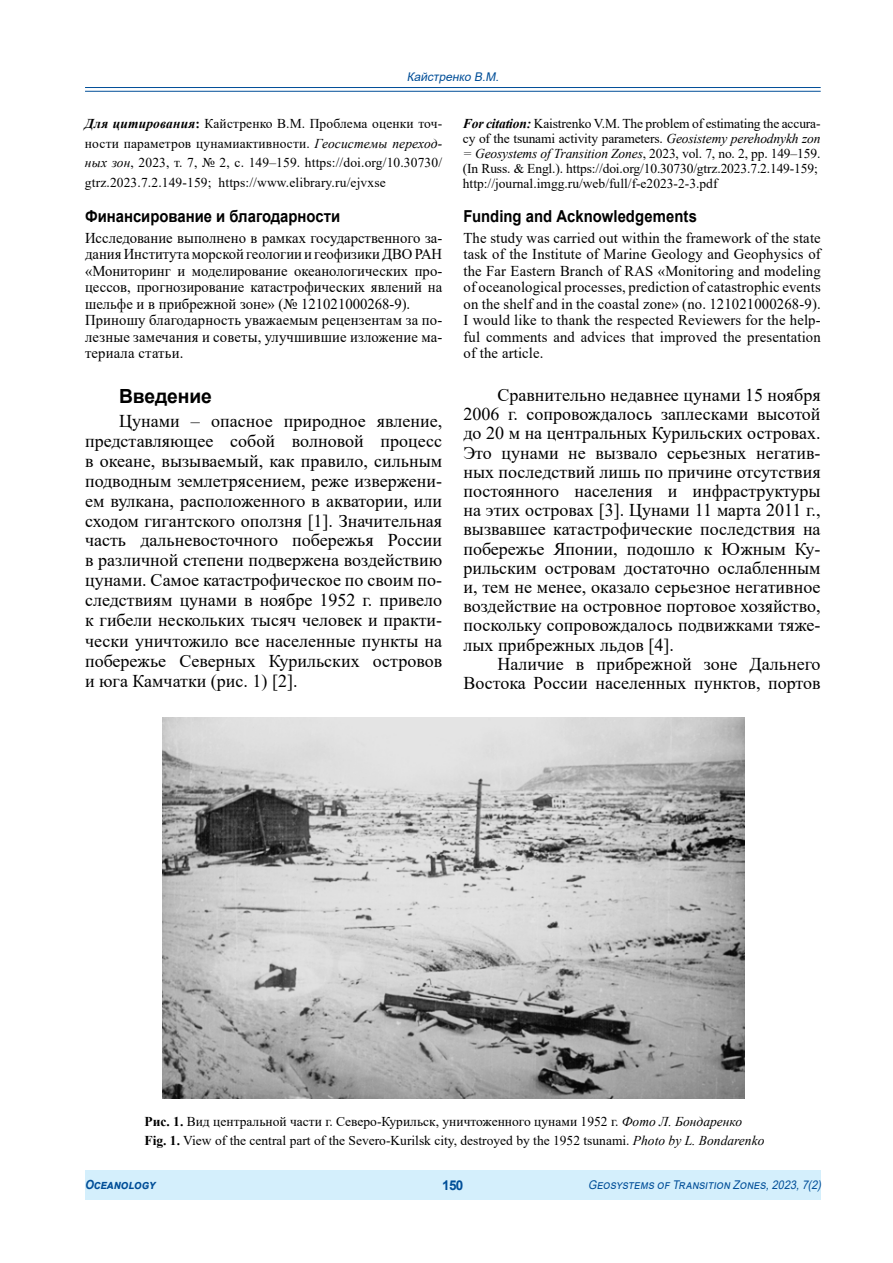
<style>
.page{position:relative;width:893px;height:1263px;background:#fff}
.page>*{position:absolute;margin:0;border:0;box-sizing:border-box;transform-origin:0 0}
.t1{font:700 19.5px "Arial";letter-spacing:-.005em;color:#000}
.t2{font:18px/19.2px "Times New Roman";color:#000;text-align:justify}
.t3{font:700 16.5px "Arial";color:#000;scale:.9 1}
.t4{font:15px/16.5px "Times New Roman";color:#000}
.t5{font:13.5px/15px "Times New Roman";color:#000}
.t6{font:700 13.5px "Arial";color:#004e98}
.t7{font:italic 700 12.6px "Arial";letter-spacing:-.005em;color:#004e98;scale:.9 1}
.t8{font:italic 12px "Arial";color:#004e98;scale:.9 1}
.t9{font:italic 12px "Arial";color:#004e98}
.s1{font-weight:700;font-style:italic}
.s2{font-weight:700}
.s3{font-style:italic}
</style>
<div class="page">
<div style="left:85px;top:1170px;width:736px;height:30px;background:#d4effc"></div>
<hr style="left:85px;top:87px;width:736px;height:1px;background:#004e98">
<hr style="left:85px;top:91px;width:736px;height:1px;background:#004e98">
<img style="left:163px;top:718px;width:581px;height:381px">
<p class="t9" style="left:407px;top:69px;width:96px">Кайстренко В.М.</p>
<p class="t5" style="left:85px;top:114px;width:359px;line-height:19.5px;text-align:justify"><span class="s1">Для цитирования</span><span class="s2">:</span> Кайстренко В.М. Проблема оценки точ&shy;ности параметров цунамиактивности. <span class="s3">Геосистемы переход&shy;ных зон</span>, 2023, т. 7, № 2, с. 149–159. https://doi.org/10.30730/ gtrz.2023.7.2.149-159; https://www.elibrary.ru/ejvxse</p>
<p class="t5" style="left:463px;top:116px;width:359px"><span class="s1">For citation:</span> Kaistrenko V.M. The problem of estimating the accura&shy;cy of the tsunami activity parameters. <span class="s3">Geosistemy perehodnykh zon = Geosystems of Transition Zones</span>, 2023, vol. 7, no. 2, pp. 149–159. (In Russ. &amp; Engl.). https://doi.org/10.30730/gtrz.2023.7.2.149-159; http://journal.imgg.ru/web/full/f-e2023-2-3.pdf</p>
<p class="t3" style="left:85px;top:204px;width:285px">Финансирование и благодарности</p>
<p class="t4" style="left:85px;top:229px;width:359px">Исследование выполнено в рамках государственного за&shy;дания Института морской геологии и геофизики ДВО РАН «Мониторинг и моделирование океанологических про&shy;цессов, прогнозирование катастрофических явлений на шельфе и в прибрежной зоне» (№ 121021000268-9).<br>Приношу благодарность уважаемым рецензентам за по&shy;лезные замечания и советы, улучшившие изложение ма&shy;териала статьи.</p>
<p class="t1" style="left:119px;top:382px;width:94px">Введение</p>
<p class="t2" style="left:85px;top:410px;width:359px;line-height:20px;text-indent:34px">Цунами – опасное природное явление, представляющее собой волновой процесс в океане, вызываемый, как правило, сильным подводным землетрясением, реже извержени&shy;ем вулкана, расположенного в акватории, или сходом гигантского оползня [1]. Значительная часть дальневосточного побережья России в различной степени подвержена воздействию цунами. Самое катастрофическое по своим по&shy;следствиям цунами в ноябре 1952 г. привело к гибели нескольких тысяч человек и практи&shy;чески уничтожило все населенные пункты на побережье Северных Курильских островов и юга Камчатки (рис. 1) [2].</p>
<p class="t3" style="left:463px;top:204px;width:261px">Funding and Acknowledgements</p>
<p class="t4" style="left:463px;top:229px;width:359px;text-align:justify">The study was carried out within the framework of the state task of the Institute of Marine Geology and Geophysics of the Far Eastern Branch of RAS «Monitoring and modeling of oceanological processes, prediction of catastrophic events on the shelf and in the coastal zone» (no. 121021000268-9).<br>I would like to thank the respected Reviewers for the help&shy;ful comments and advices that improved the presentation of the article.</p>
<p class="t2" style="left:463px;top:385px;width:359px;text-indent:34px">Сравнительно недавнее цунами 15 ноября 2006 г. сопровождалось заплесками высотой до 20 м на центральных Курильских островах.<br>Это цунами не вызвало серьезных негатив&shy;ных последствий лишь по причине отсутствия постоянного населения и инфраструктуры на этих островах [3]. Цунами 11 марта 2011 г., вызвавшее катастрофические последствия на побережье Японии, подошло к Южным Ку&shy;рильским островам достаточно ослабленным и, тем не менее, оказало серьезное негативное воздействие на островное портовое хозяйство, поскольку сопровождалось подвижками тяже&shy;лых прибрежных льдов [4].</p>
<p class="t2" style="left:463px;top:654px;width:359px;text-align:right">Наличие в прибрежной зоне Дальнего<br>Востока России населенных пунктов, портов</p>
<p class="t5" style="left:144px;top:1111px;width:621px;line-height:19.2px"><span class="s2">Рис. 1.</span> Вид центральной части г. Северо-Курильск, уничтоженного цунами 1952 г. <span class="s3">Фото Л. Бондаренко<br></span><span class="s2">Fig. 1.</span> View of the central part of the Severo-Kurilsk city, destroyed by the 1952 tsunami. <span class="s3">Photo by L. Bondarenko</span></p>
<p class="t7" style="left:85px;top:1176px;width:80px">Oceanology</p>
<p class="t6" style="left:442px;top:1175px;width:23px">150</p>
<p class="t8" style="left:588px;top:1176px;width:263px">Geosystems of Transition Zones,2023,7(2)</p>
</div>
